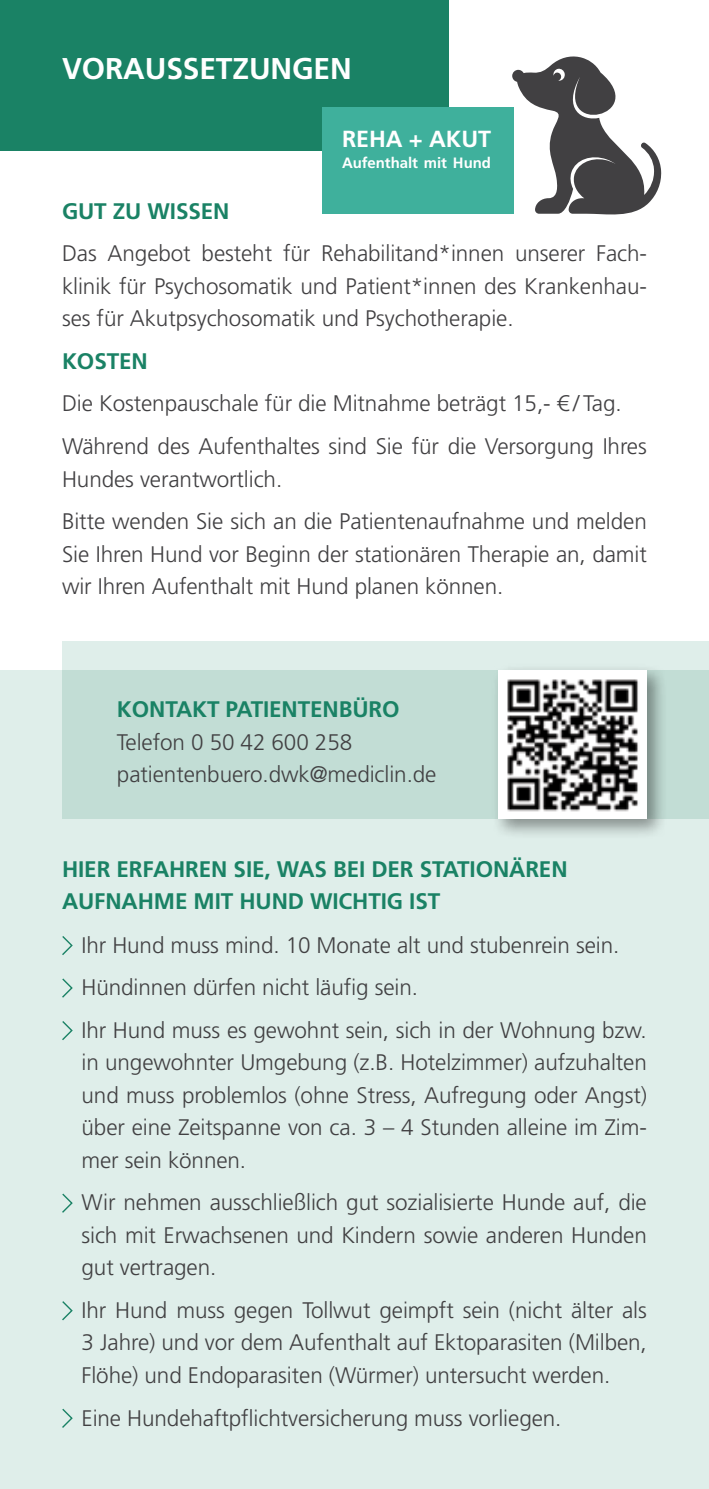
<style>
.page{position:relative;width:709px;height:1489px;background:#fff}
.page>*{position:absolute;margin:0;border:0;box-sizing:border-box;transform-origin:0 0}
.t1{font:700 30px "Frutiger LT Pro";letter-spacing:-.005em;color:#fff}
.t2{font:700 23.25px "Frutiger LT Pro";color:#fff}
.t3{font:300 22.5px/32.5px "Frutiger LT Pro";letter-spacing:-.005em;color:#414042}
.t4{font:700 22.5px/32.5px "Frutiger LT Pro";letter-spacing:-.005em;color:#1a8265}
.t5{font:700 15px "Frutiger LT Pro";letter-spacing:-.005em;color:#fff}
</style>
<div class="page">
<div style="left:0;top:670px;width:709px;height:818px;background:#dfeeea"></div>
<div style="left:0;top:0;width:448px;height:151px;background:#1a8265"></div>
<svg style="left:62px;top:936px;width:11px;height:19px"></svg>
<svg style="left:62px;top:978px;width:11px;height:20px"></svg>
<svg style="left:62px;top:1021px;width:11px;height:19px"></svg>
<svg style="left:62px;top:1193px;width:11px;height:20px"></svg>
<svg style="left:62px;top:1301px;width:11px;height:20px"></svg>
<svg style="left:62px;top:1408px;width:11px;height:20px"></svg>
<div style="left:322px;top:108px;width:192px;height:106px;background:#3fb09c"></div>
<svg style="left:512px;top:56px;width:149px;height:159px"></svg>
<svg style="left:62px;top:641px;width:647px;height:178px;background:#c7e0d9"></svg>
<div style="left:491px;top:663px;width:177px;height:176px;background:#000;opacity:.4"></div>
<img style="left:498px;top:670px;width:149px;height:149px">
<h1 class="t1" style="left:62px;top:51px;width:101px">VORAUSS</h1>
<h1 class="t1" style="left:199px;top:51px;width:154px">ETZUNGEN</h1>
<p class="t2" style="left:342px;top:125px;width:30px">REHA</p>
<p class="t2" style="left:409px;top:125px;width:84px">+ AKUT</p>
<p class="t5" style="left:342px;top:154px;width:150px">AUFENTHALT MIT H UND</p>
<p class="t4" style="left:62px;top:195px;width:16px">GUT</p>
<p class="t4" style="left:113px;top:195px;width:118px">ZU WISSEN</p>
<p class="t3" style="left:62px;top:237px;width:586px;text-align:justify">Das Angebot besteht für Rehabilitand*innen unserer Fach&shy;klinik für Psychosomatik und Patient*innen des Krankenhau&shy;ses für Akutpsychosomatik und Psychotherapie.</p>
<p class="t4" style="left:62px;top:345px;width:87px">KOSTEN</p>
<p class="t3" style="left:62px;top:382px;width:586px;line-height:42.5px">Die Kostenpauschale für die Mitnahme beträgt 15,- € / Tag.<br>Während des Aufenthaltes sind Sie für die Versorgung Ihres</p>
<p class="t3" style="left:62px;top:457px;width:586px;line-height:42.5px">Hundes verantwortlich.<br>Bitte wenden Sie sich an die Patientenaufnahme und melden</p>
<p class="t3" style="left:62px;top:537px;width:586px">Sie Ihren Hund vor Beginn der stationären Therapie an, damit wir Ihren Aufenthalt mit Hund planen können.</p>
<p class="t4" style="left:117px;top:693px;width:284px">KONTAKT PATIENTENBÜRO</p>
<p class="t3" style="left:117px;top:725px;width:321px">Telefon 0 50 42 600 258 patientenbuero.dwk@mediclin.de</p>
<p class="t4" style="left:62px;top:852px;width:507px">H IER ERFAHREN SIE, WAS BEI DER STATIONÄREN<br>AUF</p>
<p class="t4" style="left:105px;top:885px;width:323px">NAHME MIT HU ND WICHTIG IST</p>
<p class="t3" style="left:81px;top:923px;width:567px;line-height:42.5px">Ihr Hund muss mind. 10 Monate alt und stubenrein sein.<br>Hündinnen dürfen nicht läufig sein.<br>Ihr Hund muss es gewohnt sein, sich in der Wohnung bzw.</p>
<p class="t3" style="left:81px;top:1046px;width:567px;text-align:justify">in ungewohnter Umgebung (z.B. Hotelzimmer) aufzuhalten und muss problemlos (ohne Stress, Aufregung oder Angst) über eine Zeitspanne von ca. 3 – 4 Stunden alleine im Zim&shy;mer sein können.</p>
<p class="t3" style="left:81px;top:1186px;width:567px;text-align:justify">Wir nehmen ausschließlich gut sozialisierte Hunde auf, die sich mit Erwachsenen und Kindern sowie anderen Hunden gut vertragen.</p>
<p class="t3" style="left:81px;top:1293px;width:567px;text-align:justify">Ihr Hund muss gegen Tollwut geimpft sein (nicht älter als 3 Jahre) und vor dem Aufenthalt auf Ektoparasiten (Milben, Flöhe) und Endoparasiten (Würmer) untersucht werden.</p>
<p class="t3" style="left:81px;top:1401px;width:481px">Eine Hundehaftpflichtversicherung muss vorliegen.</p>
</div>
